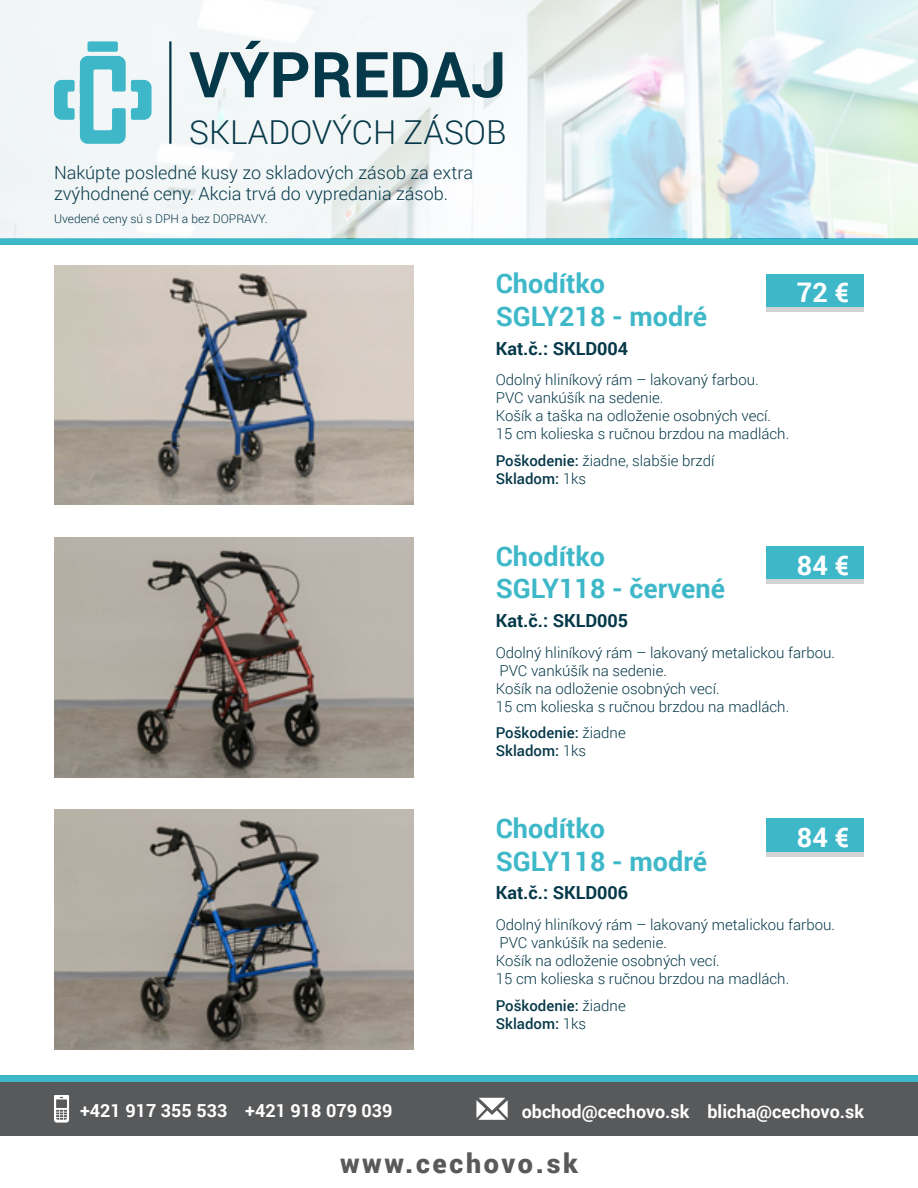
<style>
.page{position:relative;width:918px;height:1188px;background:#fff}
.page>*{position:absolute;margin:0;border:0;box-sizing:border-box;transform-origin:0 0}
.t1{font:700 63.3px "Roboto";color:#053849}
.t2{font:300 33px "Roboto";color:#053849}
.t3{font:700 27px/32.4px "Roboto";color:#3eb8c9}
.t4{font:900 27px "Roboto";letter-spacing:.1em;color:#58595b}
.t5{font:700 27px "Roboto";color:#fff}
.t6{font:300 18px/21.6px "Roboto";color:#053849}
.t7{font:700 18px "Roboto";color:#fff}
.t8{font:700 18px "Roboto";color:#053849}
.t9{font:300 15px/18px "Roboto";color:#053849}
.t10{font:500 15px/18px "Roboto";color:#053849}
.t11{font:300 12px "Roboto";color:#053849}
.s1{font-weight:500}
.s2{font-weight:300}
</style>
<div class="page">
<div style="left:0;top:1082px;width:918px;height:54px;background:#58595b"></div>
<div style="left:0;top:1076px;width:918px;height:6px;background:#3eb8c9"></div>
<div style="left:0;top:239px;width:918px;height:6px;background:#3eb8c9"></div>
<svg style="left:54px;top:1095px;width:15px;height:28px"></svg>
<svg style="left:476px;top:1098px;width:32px;height:22px"></svg>
<img style="left:0;top:0;width:918px;height:239px">
<svg style="left:54px;top:41px;width:98px;height:103px"></svg>
<hr style="left:169px;top:41px;width:3px;height:103px;background:#053849">
<img style="left:54px;top:265px;width:360px;height:240px">
<img style="left:54px;top:810px;width:360px;height:240px">
<img style="left:54px;top:538px;width:360px;height:239px">
<div style="left:767px;top:274px;width:97px;height:33px;background:#3eb8c9"></div>
<div style="left:767px;top:819px;width:97px;height:33px;background:#3eb8c9"></div>
<div style="left:767px;top:547px;width:97px;height:33px;background:#3eb8c9"></div>
<div style="left:767px;top:307px;width:97px;height:5px;background:#d1d3d4"></div>
<hr style="left:767px;top:852px;width:97px;height:4px;background:#d1d3d4">
<hr style="left:767px;top:580px;width:97px;height:4px;background:#d1d3d4">
<h1 class="t1" style="left:189px;top:30px;width:319px">VÝPREDAJ</h1>
<h2 class="t2" style="left:189px;top:109px;width:319px">SKLADOVÝCH ZÁSOB</h2>
<p class="t6" style="left:54px;top:161px;width:421px">Nakúpte posledné kusy zo skladových zásob za extra zvýhodnené ceny. Akcia trvá do vypredania zásob.</p>
<p class="t11" style="left:54px;top:210px;width:215px">Uvedené ceny sú s DPH a bez DOPRAVY.</p>
<h3 class="t3" style="left:496px;top:267px;width:213px">Chodítko<br>SGLY218 - modré</h3>
<p class="t8" style="left:496px;top:335px;width:134px">Kat.č.: SKLD004</p>
<p class="t9" style="left:496px;top:371px;width:295px">Odolný hliníkový rám – lakovaný farbou.<br>PVC vankúšík na sedenie.<br>Košík a taška na odloženie osobných vecí.<br>15 cm kolieska s ručnou brzdou na madlách.</p>
<p class="t9" style="left:496px;top:451px;width:220px"><span class="s1">Poškodenie:</span> žiadne, slabšie brzdí<br><span class="s1">Skladom:</span> 1ks</p>
<h3 class="t5" style="left:797px;top:274px;width:54px">72 €</h3>
<h3 class="t3" style="left:496px;top:539px;width:231px">Chodítko<br>SGLY118 - červené</h3>
<p class="t8" style="left:496px;top:608px;width:134px">Kat.č.: SKLD005</p>
<h3 class="t5" style="left:797px;top:546px;width:54px">84 €</h3>
<p class="t9" style="left:496px;top:643px;width:341px">Odolný hliníkový rám – lakovaný metalickou farbou.<br>PVC vankúšík na sedenie.<br>Košík na odloženie osobných vecí.<br>15 cm kolieska s ručnou brzdou na madlách.</p>
<p class="t10" style="left:496px;top:723px;width:131px">Poškodenie: <span class="s2">žiadne<br></span>Skladom: <span class="s2">1ks</span></p>
<h3 class="t3" style="left:496px;top:811px;width:213px">Chodítko<br>SGLY118 - modré</h3>
<p class="t8" style="left:496px;top:880px;width:134px">Kat.č.: SKLD006</p>
<h3 class="t5" style="left:797px;top:818px;width:54px">84 €</h3>
<p class="t9" style="left:496px;top:915px;width:341px">Odolný hliníkový rám – lakovaný metalickou farbou.<br>PVC vankúšík na sedenie.<br>Košík na odloženie osobných vecí.<br>15 cm kolieska s ručnou brzdou na madlách.</p>
<p class="t10" style="left:496px;top:996px;width:131px">Poškodenie: <span class="s2">žiadne<br></span>Skladom: <span class="s2">1ks</span></p>
<p class="t7" style="left:80px;top:1098px;width:314px">+421 917 355 533 +421 918 079 039</p>
<p class="t7" style="left:522px;top:1099px;width:344px">obchod@cechovo.sk blicha@cechovo.sk</p>
<h3 class="t4" style="left:340px;top:1144px;width:239px">www.cechovo.sk</h3>
</div>
